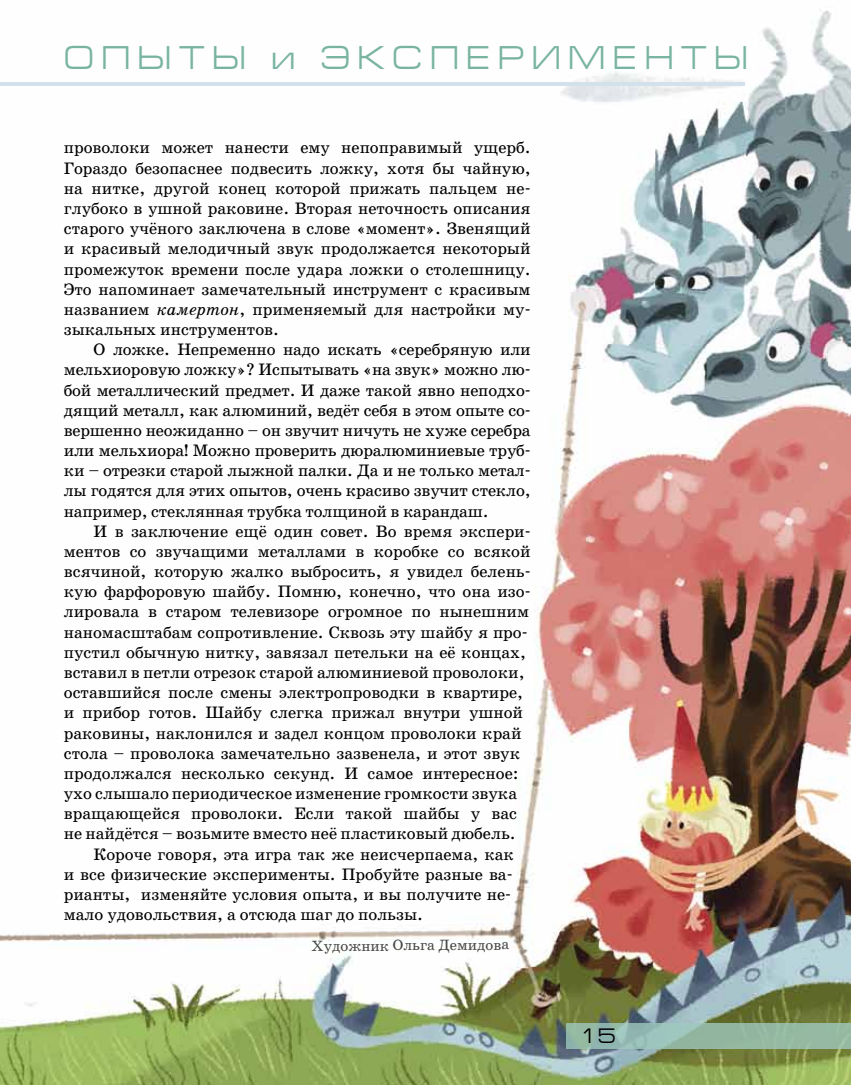
<style>
.page{position:relative;width:851px;height:1085px;background:#fff}
.page>*{position:absolute;margin:0;border:0;box-sizing:border-box;transform-origin:0 0}
.t1{font:33px "Europe Ext";letter-spacing:.22em;color:#79b4a2}
.t2{font:21px "Europe Ext";color:#000}
.t3{font:16.8px/20.1px "School Book C";color:#000;text-align:justify}
.t4{font:15px "School Book AC";color:#484848}
.s1{font-style:italic}
</style>
<div class="page">
<img style="left:0;top:10px;width:850px;height:1074px">
<svg style="left:566px;top:1023px;width:284px;height:25px;background:#94b9a7"></svg>
<hr style="left:0;top:83px;width:744px;height:3px;background:#d3e1ec">
<h1 class="t1" style="left:64px;top:39px;width:685px">ОПЫТЫ и ЭКСПЕРИМЕНТЫ</h1>
<p class="t3" style="left:64px;top:138px;width:468px">проволоки может нанести ему непоправимый ущерб.<br>Гораздо безопаснее подвесить ложку, хотя бы чайную, на нитке, другой конец которой прижать пальцем не&shy;глубоко в ушной раковине. Вторая неточность описания старого учёного заключена в слове «момент». Звенящий и красивый мелодичный звук продолжается некоторый промежуток времени после удара ложки о столешницу.<br>Это напоминает замечательный инструмент с красивым названием <span class="s1">камертон</span>, применяемый для настройки му&shy;зыкальных инструментов.</p>
<p class="t3" style="left:64px;top:339px;width:468px;text-indent:30px">О ложке. Непременно надо искать «серебряную или мельхиоровую ложку»? Испытывать «на звук» можно лю&shy;бой металлический предмет. И даже такой явно неподхо&shy;дящий металл, как алюминий, ведёт себя в этом опыте со&shy;вершенно неожиданно – он звучит ничуть не хуже серебра или мельхиора! Можно проверить дюралюминиевые труб&shy;ки – отрезки старой лыжной палки. Да и не только метал&shy;лы годятся для этих опытов, очень красиво звучит стекло, например, стеклянная трубка толщиной в карандаш.</p>
<p class="t3" style="left:94px;top:521px;width:438px">И в заключение ещё один совет. Во время экспери-</p>
<p class="t3" style="left:64px;top:541px;width:468px">ментов со звучащими металлами в коробке со всякой</p>
<p class="t3" style="left:64px;top:561px;width:468px">всячиной, которую жалко выбросить, я увидел белень-</p>
<p class="t3" style="left:64px;top:581px;width:468px">кую фарфоровую шайбу. Помню, конечно, что она изо-</p>
<p class="t3" style="left:64px;top:602px;width:467px">лировала в старом телевизоре огромное по нынешним</p>
<p class="t3" style="left:64px;top:622px;width:465px">наномасштабам сопротивление. Сквозь эту шайбу я про-</p>
<p class="t3" style="left:64px;top:642px;width:464px">пустил обычную нитку, завязал петельки на её концах,</p>
<p class="t3" style="left:64px;top:662px;width:462px">вставил в петли отрезок старой алюминиевой проволоки,</p>
<p class="t3" style="left:64px;top:682px;width:460px">оставшийся после смены электропроводки в квартире,</p>
<p class="t3" style="left:64px;top:702px;width:460px">и прибор готов. Шайбу слегка прижал внутри ушной</p>
<p class="t3" style="left:64px;top:722px;width:459px">раковины, наклонился и задел концом проволоки край</p>
<p class="t3" style="left:64px;top:743px;width:457px">стола – проволока замечательно зазвенела, и этот звук</p>
<p class="t3" style="left:64px;top:763px;width:456px">продолжался несколько секунд. И самое интересное:</p>
<p class="t3" style="left:64px;top:783px;width:455px">ухо слышало периодическое изменение громкости звука</p>
<p class="t3" style="left:64px;top:803px;width:454px">вращающейся проволоки. Если такой шайбы у вас</p>
<p class="t3" style="left:64px;top:823px;width:453px">не найдётся – возьмите вместо неё пластиковый дюбель.</p>
<p class="t3" style="left:94px;top:843px;width:422px">Короче говоря, эта игра так же неисчерпаема, как</p>
<p class="t3" style="left:64px;top:864px;width:450px">и все физические эксперименты. Пробуйте разные ва-</p>
<p class="t3" style="left:64px;top:884px;width:449px">рианты, изменяйте условия опыта, и вы получите не-</p>
<p class="t3" style="left:64px;top:904px;width:360px">мало удовольствия, а отсюда шаг до пользы.</p>
<p class="t4" style="left:311px;top:938px;width:199px;rotate:-1deg">Художник Ольга Демидова</p>
<p class="t2" style="left:579px;top:1024px;width:38px">15</p>
</div>
